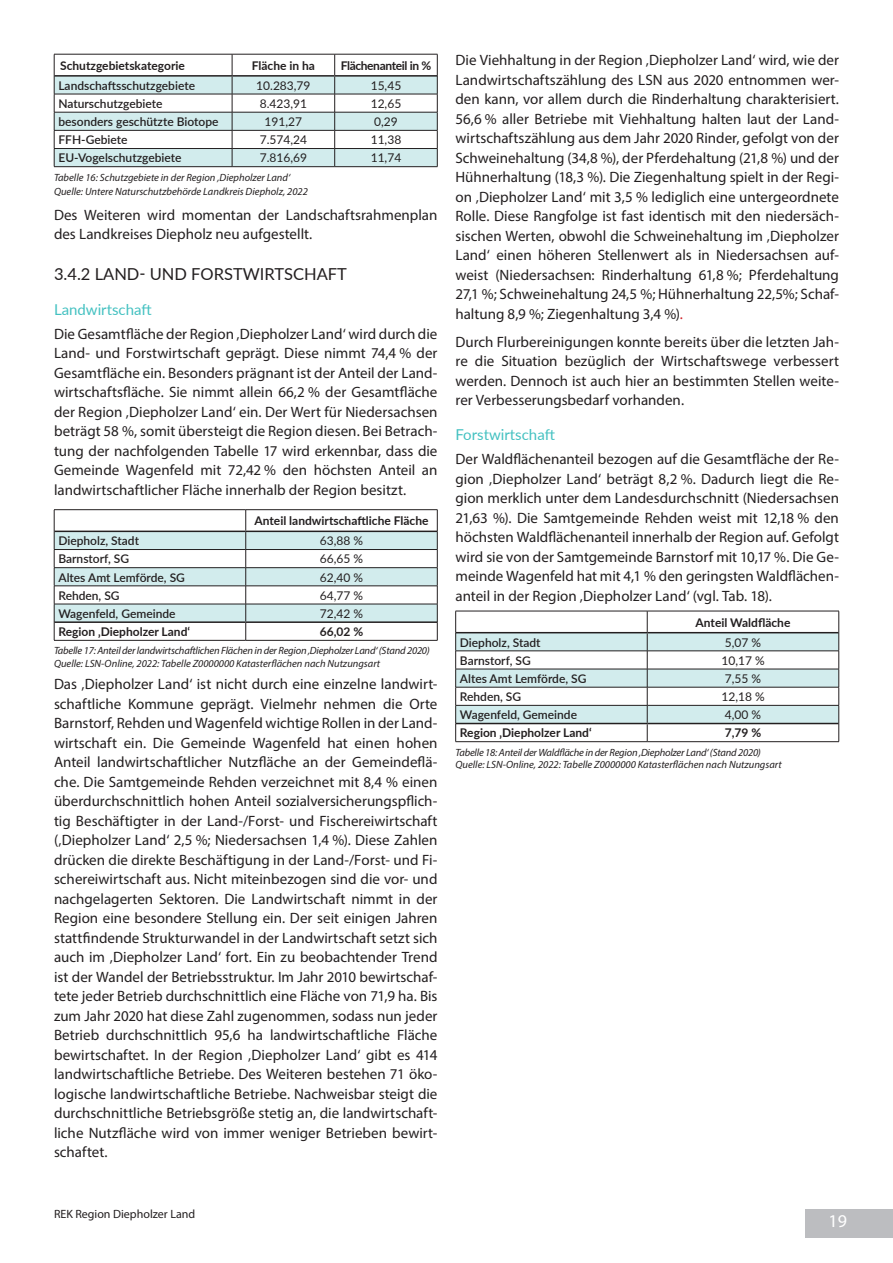
<style>
.page{position:relative;width:893px;height:1263px;background:#fff}
.page>*{position:absolute;margin:0;border:0;box-sizing:border-box;transform-origin:0 0}
.t1{font:18px "Myriad Pro";color:#fff}
.t2{font:16.5px "Lato";color:#231f20}
.t3{font:15px/19.5px "Myriad Pro";color:#231f20;text-align:justify}
.t4{font:15px "Lato";color:#44c1c1}
.t5{font:600 12px "Lato";color:#231f20}
.t6{font:700 12px "Lato";color:#231f20}
.t7{font:12px "Lato";color:#231f20}
.t8{font:12px "Myriad Pro";color:#231f20}
.t9{font:700 12px "Lato";letter-spacing:-.03em;color:#231f20}
.t10{font:italic 10.5px/13.5px "Myriad Pro";color:#231f20}
.t11{font:italic 10.5px/12.6px "Myriad Pro";letter-spacing:-.02em;color:#231f20}
.s1{color:#d1232a}
</style>
<div class="page">
<div style="left:805px;top:1209px;width:88px;height:28px;background:#bcbdc0"></div>
<svg style="left:54px;top:54px;width:384px;height:113px"></svg>
<hr style="left:54px;top:166px;width:178px;height:1px;background:#231f20">
<hr style="left:232px;top:166px;width:103px;height:1px;background:#231f20">
<hr style="left:335px;top:166px;width:102px;height:1px;background:#231f20">
<hr style="left:54px;top:75px;width:178px;height:2px;background:#231f20">
<hr style="left:232px;top:75px;width:103px;height:2px;background:#231f20">
<hr style="left:335px;top:75px;width:102px;height:2px;background:#231f20">
<hr style="left:54px;top:509px;width:192px;height:1px;background:#231f20">
<hr style="left:246px;top:509px;width:191px;height:1px;background:#231f20">
<svg style="left:54px;top:510px;width:384px;height:130px"></svg>
<hr style="left:54px;top:640px;width:192px;height:1px;background:#231f20">
<hr style="left:246px;top:640px;width:191px;height:1px;background:#231f20">
<hr style="left:54px;top:531px;width:192px;height:1px;background:#231f20">
<hr style="left:246px;top:531px;width:191px;height:1px;background:#231f20">
<hr style="left:54px;top:621px;width:192px;height:2px;background:#231f20">
<hr style="left:246px;top:621px;width:191px;height:2px;background:#231f20">
<svg style="left:455px;top:611px;width:384px;height:130px"></svg>
<hr style="left:455px;top:741px;width:192px;height:1px;background:#231f20">
<hr style="left:647px;top:741px;width:192px;height:1px;background:#231f20">
<hr style="left:456px;top:632px;width:191px;height:1px;background:#231f20">
<hr style="left:647px;top:632px;width:192px;height:1px;background:#231f20">
<hr style="left:456px;top:723px;width:191px;height:1px;background:#231f20">
<hr style="left:647px;top:723px;width:192px;height:1px;background:#231f20">
<p class="t6" style="left:60px;top:57px;width:126px">Schutzgebietskategorie</p>
<p class="t6" style="left:252px;top:57px;width:65px">Fläche in ha</p>
<p class="t9" style="left:341px;top:57px;width:92px">Flächenanteil in %</p>
<p class="t5" style="left:58px;top:77px;width:138px">Landschaftsschutzgebiete</p>
<p class="t7" style="left:256px;top:77px;width:56px">10.283,79</p>
<p class="t7" style="left:371px;top:77px;width:32px">15,45</p>
<p class="t5" style="left:58px;top:95px;width:106px">Naturschutzgebiete</p>
<p class="t7" style="left:260px;top:95px;width:49px">8.423,91</p>
<p class="t7" style="left:371px;top:95px;width:32px">12,65</p>
<p class="t5" style="left:58px;top:113px;width:162px">besonders geschützte Biotope</p>
<p class="t7" style="left:265px;top:113px;width:39px">191,27</p>
<p class="t7" style="left:374px;top:113px;width:25px">0,29</p>
<p class="t5" style="left:58px;top:131px;width:71px">FFH-Gebiete</p>
<p class="t7" style="left:260px;top:131px;width:49px">7.574,24</p>
<p class="t7" style="left:371px;top:131px;width:32px">11,38</p>
<p class="t5" style="left:58px;top:149px;width:125px">EU-Vogelschutzgebiete</p>
<p class="t7" style="left:260px;top:149px;width:49px">7.816,69</p>
<p class="t7" style="left:371px;top:149px;width:32px">11,74</p>
<p class="t10" style="left:54px;top:171px;width:255px">Tabelle 16: Schutzgebiete in der Region ‚Diepholzer Land‘<br>Quelle: Untere Naturschutzbehörde Landkreis Diepholz, 2022</p>
<p class="t3" style="left:54px;top:205px;width:385px">Des Weiteren wird momentan der Landschaftsrahmenplan des Landkreises Diepholz neu aufgestellt.</p>
<p class="t2" style="left:54px;top:262px;width:294px">3.4.2 LAND- UND FORSTWIRTSCHAFT</p>
<p class="t4" style="left:54px;top:299px;width:99px">Landwirtschaft</p>
<p class="t3" style="left:54px;top:324px;width:385px">Die Gesamtfläche der Region ‚Diepholzer Land‘ wird durch die Land- und Forstwirtschaft geprägt. Diese nimmt 74,4 % der Gesamtfläche ein. Besonders prägnant ist der Anteil der Land&shy;wirtschaftsfläche. Sie nimmt allein 66,2 % der Gesamtfläche der Region ‚Diepholzer Land‘ ein. Der Wert für Niedersachsen beträgt 58 %, somit übersteigt die Region diesen. Bei Betrach&shy;tung der nachfolgenden Tabelle 17 wird erkennbar, dass die Gemeinde Wagenfeld mit 72,42 % den höchsten Anteil an landwirtschaftlicher Fläche innerhalb der Region besitzt.</p>
<p class="t6" style="left:255px;top:512px;width:175px">Anteil landwirtschaftliche Fläche</p>
<p class="t5" style="left:58px;top:532px;width:82px">Diepholz, Stadt</p>
<p class="t7" style="left:320px;top:532px;width:45px">63,88 %</p>
<p class="t5" style="left:58px;top:550px;width:72px">Barnstorf, SG</p>
<p class="t7" style="left:320px;top:550px;width:45px">66,65 %</p>
<p class="t5" style="left:58px;top:568px;width:128px">Altes Amt Lemförde, SG</p>
<p class="t7" style="left:320px;top:569px;width:45px">62,40 %</p>
<p class="t5" style="left:58px;top:587px;width:63px">Rehden, SG</p>
<p class="t7" style="left:320px;top:587px;width:45px">64,77 %</p>
<p class="t5" style="left:58px;top:605px;width:119px">Wagenfeld, Gemeinde</p>
<p class="t7" style="left:320px;top:605px;width:45px">72,42 %</p>
<p class="t6" style="left:58px;top:623px;width:133px">Region ‚Diepholzer Land‘</p>
<p class="t6" style="left:320px;top:623px;width:45px">66,02 %</p>
<p class="t11" style="left:54px;top:644px;width:377px">Tabelle 17: Anteil der landwirtschaftlichen Flächen in der Region ‚Diepholzer Land‘ (Stand 2020)<br>Quelle: LSN-Online, 2022: Tabelle Z0000000 Katasterflächen nach Nutzungsart</p>
<p class="t3" style="left:54px;top:674px;width:385px">Das ‚Diepholzer Land‘ ist nicht durch eine einzelne landwirt&shy;schaftliche Kommune geprägt. Vielmehr nehmen die Orte Barnstorf, Rehden und Wagenfeld wichtige Rollen in der Land&shy;wirtschaft ein. Die Gemeinde Wagenfeld hat einen hohen Anteil landwirtschaftlicher Nutzfläche an der Gemeindeflä&shy;che. Die Samtgemeinde Rehden verzeichnet mit 8,4 % einen überdurchschnittlich hohen Anteil sozialversicherungspflich&shy;tig Beschäftigter in der Land-/Forst- und Fischereiwirtschaft (‚Diepholzer Land‘ 2,5 %; Niedersachsen 1,4 %). Diese Zahlen drücken die direkte Beschäftigung in der Land-/Forst- und Fi&shy;schereiwirtschaft aus. Nicht miteinbezogen sind die vor- und nachgelagerten Sektoren. Die Landwirtschaft nimmt in der Region eine besondere Stellung ein. Der seit einigen Jahren stattfindende Strukturwandel in der Landwirtschaft setzt sich auch im ‚Diepholzer Land‘ fort. Ein zu beobachtender Trend ist der Wandel der Betriebsstruktur. Im Jahr 2010 bewirtschaf&shy;tete jeder Betrieb durchschnittlich eine Fläche von 71,9 ha. Bis zum Jahr 2020 hat diese Zahl zugenommen, sodass nun jeder Betrieb durchschnittlich 95,6 ha landwirtschaftliche Fläche bewirtschaftet. In der Region ‚Diepholzer Land‘ gibt es 414 landwirtschaftliche Betriebe. Des Weiteren bestehen 71 öko&shy;logische landwirtschaftliche Betriebe. Nachweisbar steigt die durchschnittliche Betriebsgröße stetig an, die landwirtschaft&shy;liche Nutzfläche wird von immer weniger Betrieben bewirt&shy;schaftet.</p>
<p class="t3" style="left:455px;top:50px;width:385px">Die Viehhaltung in der Region ‚Diepholzer Land‘ wird, wie der Landwirtschaftszählung des LSN aus 2020 entnommen wer&shy;den kann, vor allem durch die Rinderhaltung charakterisiert.<br>56,6 % aller Betriebe mit Viehhaltung halten laut der Land&shy;wirtschaftszählung aus dem Jahr 2020 Rinder, gefolgt von der Schweinehaltung (34,8 %), der Pferdehaltung (21,8 %) und der Hühnerhaltung (18,3 %). Die Ziegenhaltung spielt in der Regi&shy;on ‚Diepholzer Land‘ mit 3,5 % lediglich eine untergeordnete Rolle. Diese Rangfolge ist fast identisch mit den niedersäch&shy;sischen Werten, obwohl die Schweinehaltung im ‚Diepholzer Land‘ einen höheren Stellenwert als in Niedersachsen auf&shy;weist (Niedersachsen: Rinderhaltung 61,8 %; Pferdehaltung 27,1 %; Schweinehaltung 24,5 %; Hühnerhaltung 22,5%; Schaf&shy;haltung 8,9 %; Ziegenhaltung 3,4 %)<span class="s1">.</span></p>
<p class="t3" style="left:455px;top:332px;width:385px">Durch Flurbereinigungen konnte bereits über die letzten Jah&shy;re die Situation bezüglich der Wirtschaftswege verbessert werden. Dennoch ist auch hier an bestimmten Stellen weite&shy;rer Verbesserungsbedarf vorhanden.</p>
<p class="t4" style="left:455px;top:424px;width:101px">Forstwirtschaft</p>
<p class="t3" style="left:455px;top:449px;width:385px">Der Waldflächenanteil bezogen auf die Gesamtfläche der Re&shy;gion ‚Diepholzer Land‘ beträgt 8,2 %. Dadurch liegt die Re&shy;gion merklich unter dem Landesdurchschnitt (Niedersachsen 21,63 %). Die Samtgemeinde Rehden weist mit 12,18 % den höchsten Waldflächenanteil innerhalb der Region auf. Gefolgt wird sie von der Samtgemeinde Barnstorf mit 10,17 %. Die Ge&shy;meinde Wagenfeld hat mit 4,1 % den geringsten Waldflächen&shy;anteil in der Region ‚Diepholzer Land‘ (vgl. Tab. 18).</p>
<p class="t6" style="left:696px;top:613px;width:96px">Anteil Waldfläche</p>
<p class="t5" style="left:460px;top:633px;width:82px">Diepholz, Stadt</p>
<p class="t7" style="left:725px;top:634px;width:38px">5,07 %</p>
<p class="t5" style="left:460px;top:652px;width:72px">Barnstorf, SG</p>
<p class="t7" style="left:721px;top:652px;width:45px">10,17 %</p>
<p class="t5" style="left:460px;top:670px;width:128px">Altes Amt Lemförde, SG</p>
<p class="t7" style="left:725px;top:670px;width:38px">7,55 %</p>
<p class="t5" style="left:460px;top:688px;width:63px">Rehden, SG</p>
<p class="t7" style="left:721px;top:688px;width:45px">12,18 %</p>
<p class="t5" style="left:460px;top:706px;width:119px">Wagenfeld, Gemeinde</p>
<p class="t7" style="left:725px;top:706px;width:38px">4,00 %</p>
<p class="t6" style="left:460px;top:724px;width:133px">Region ‚Diepholzer Land‘</p>
<p class="t6" style="left:725px;top:724px;width:38px">7,79 %</p>
<p class="t10" style="left:455px;top:746px;width:328px;line-height:12.6px">Tabelle 18: Anteil der Waldfläche in der Region ‚Diepholzer Land‘ (Stand 2020)<br>Quelle: LSN-Online, 2022: Tabelle Z0000000 Katasterflächen nach Nutzungsart</p>
<p class="t8" style="left:54px;top:1206px;width:143px">REK Region Diepholzer Land</p>
<p class="t1" style="left:828px;top:1209px;width:20px">19</p>
</div>
